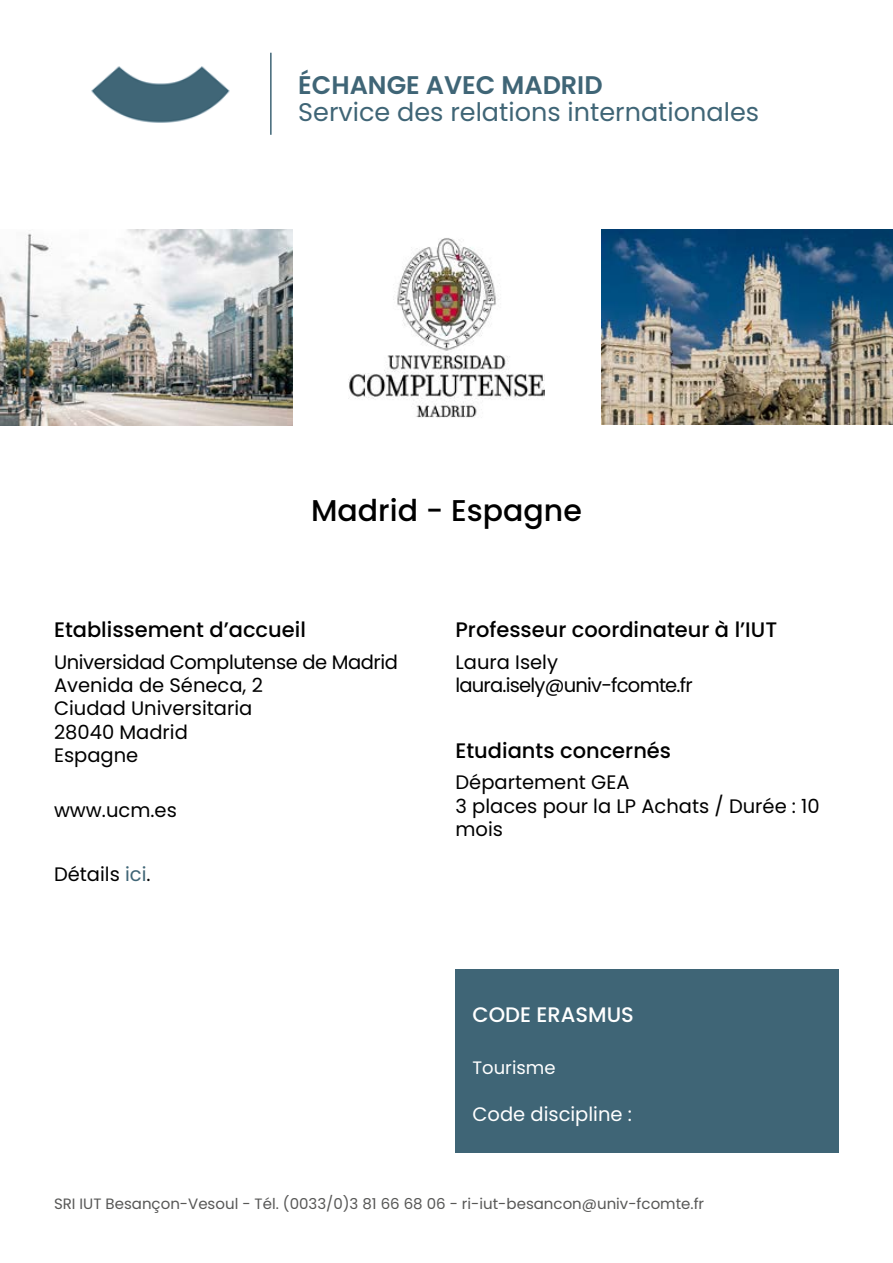
<style>
.page{position:relative;width:893px;height:1263px;background:#fff}
.page>*{position:absolute;margin:0;border:0;box-sizing:border-box;transform-origin:0 0}
.t1{font:500 30px "Poppins";color:#000}
.t2{font:25.5px "Poppins";color:#3f6576}
.t3{font:600 25.5px "Poppins";color:#3f6576}
.t4{font:500 21px "Poppins";color:#000}
.t5{font:500 21px "Poppins";color:#fff}
.t6{font:19.5px/23.4px "Poppins";color:#000}
.t7{font:19.5px/23.4px "Poppins";letter-spacing:-.04em;color:#000}
.t8{font:19.5px "Poppins";color:#fff}
.t9{font:18px "Poppins";color:#fff}
.t10{font:15px "Poppins";color:#575756}
.s1{color:#3f6576}
</style>
<div class="page">
<img style="left:91px;top:66px;width:139px;height:57px">
<hr style="left:270px;top:53px;width:2px;height:82px;background:#3f6576">
<img style="left:348px;top:238px;width:196px;height:180px">
<img style="left:601px;top:230px;width:292px;height:195px">
<img style="left:0;top:230px;width:293px;height:196px">
<div style="left:455px;top:969px;width:384px;height:183px;background:#3f6576"></div>
<h2 class="t3" style="left:298px;top:71px;width:306px">ÉCHANGE AVEC MADRID</h2>
<h2 class="t2" style="left:298px;top:98px;width:462px">Service des relations internationales</h2>
<h1 class="t1" style="left:311px;top:493px;width:272px">Madrid - Espagne</h1>
<p class="t4" style="left:54px;top:617px;width:253px">Etablissement d’accueil</p>
<p class="t6" style="left:54px;top:650px;width:346px">Universidad Complutense de Madrid<br>Avenida de Séneca, 2<br>Ciudad Universitaria<br>28040 Madrid<br>Espagne</p>
<p class="t6" style="left:54px;top:799px;width:124px">www.ucm.es</p>
<p class="t6" style="left:54px;top:863px;width:98px">Détails <span class="s1">ici</span>.</p>
<p class="t4" style="left:455px;top:617px;width:323px">Professeur coordinateur à l’IUT</p>
<p class="t7" style="left:455px;top:650px;width:239px">Laura Isely laura.isely@univ-fcomte.fr</p>
<p class="t4" style="left:455px;top:738px;width:217px">Etudiants concernés</p>
<p class="t6" style="left:455px;top:771px;width:366px">Département GEA<br>3 places pour la LP Achats / Durée : 10 mois</p>
<p class="t5" style="left:472px;top:1003px;width:163px">CODE ERASMUS</p>
<p class="t9" style="left:472px;top:1057px;width:85px">Tourisme</p>
<p class="t8" style="left:472px;top:1103px;width:161px">Code discipline :</p>
<p class="t10" style="left:54px;top:1195px;width:652px">SRI IUT Besançon-Vesoul - Tél. (0033/0)3 81 66 68 06 - ri-iut-besancon@univ-fcomte.fr</p>
</div>
